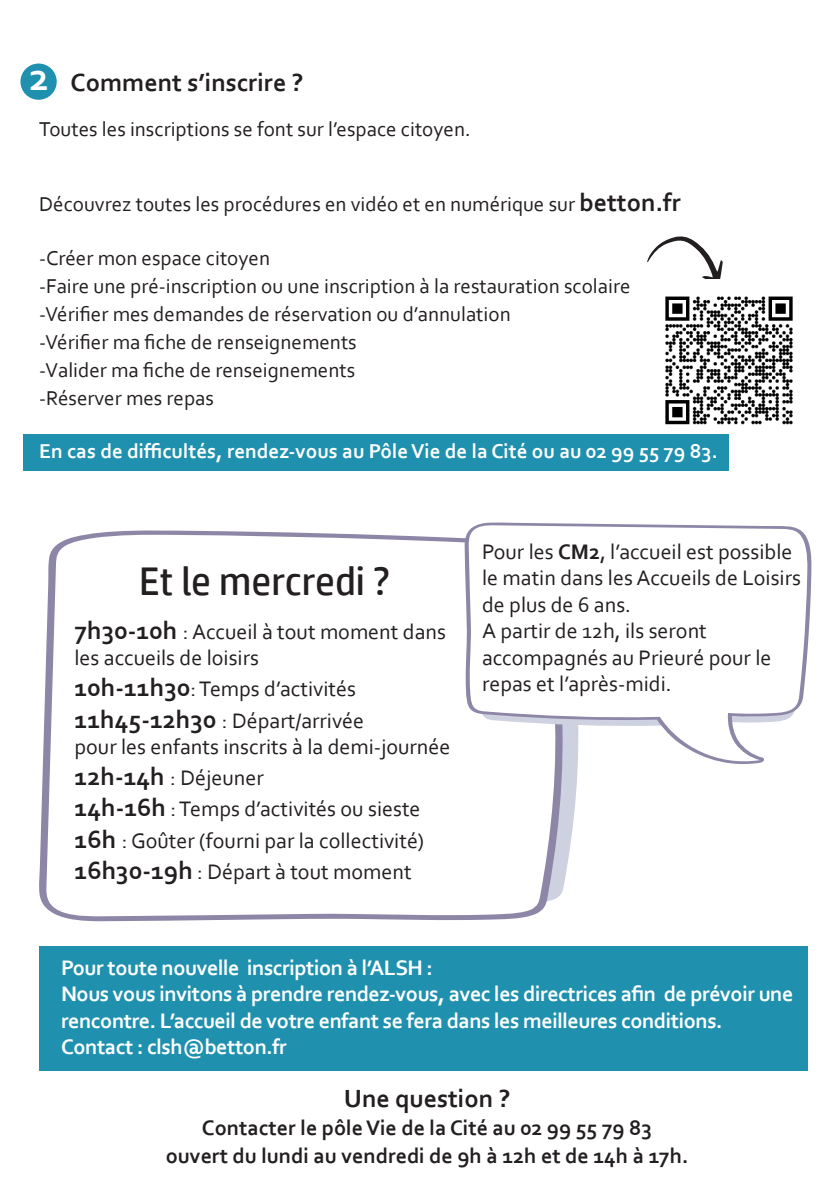
<style>
.page{position:relative;width:840px;height:1191px;background:#fff}
.page>*{position:absolute;margin:0;border:0;box-sizing:border-box;transform-origin:0 0}
.t1{font:40px "HP Simplified";color:#231f20}
.t2{font:700 40px "Corbel";color:#fff}
.t3{font:700 26px "Corbel";color:#231f20}
.t4{font:22px/26.4px "Corbel";color:#231f20}
.t5{font:700 22px/26.4px "Corbel";letter-spacing:-.02em;color:#fff}
.t6{font:700 22px "Corbel";color:#231f20}
.t7{font:21px "Corbel";color:#231f20}
.t8{font:700 21px "Corbel";color:#fff}
.s1{font-weight:700;font-size:26px}
.s2{font-weight:700}
</style>
<div class="page">
<div style="left:23px;top:434px;width:705px;height:36px;background:#1f91ae"></div>
<svg style="left:39px;top:530px;width:486px;height:391px"></svg>
<svg style="left:46px;top:534px;width:532px;height:383px"></svg>
<svg style="left:464px;top:522px;width:347px;height:242px"></svg>
<svg style="left:467px;top:525px;width:340px;height:241px"></svg>
<div style="left:39px;top:945px;width:768px;height:125px;background:#1f91ae"></div>
<svg style="left:647px;top:236px;width:75px;height:43px"></svg>
<img style="left:665px;top:296px;width:128px;height:129px">
<div style="left:20px;top:64px;width:37px;height:36px;background:#1f91ae;border-radius:50%"></div>
<p class="t2" style="left:29px;top:52px;width:21px">2</p>
<p class="t3" style="left:70px;top:66px;width:234px">Comment s’inscrire ?</p>
<p class="t7" style="left:39px;top:116px;width:433px">Toutes les inscriptions se font sur l’espace citoyen.</p>
<p class="t7" style="left:39px;top:191px;width:643px">Découvrez toutes les procédures en vidéo et en numérique sur <span class="s1">betton.fr</span></p>
<p class="t7" style="left:39px;top:245px;width:232px">-Créer mon espace citoyen</p>
<p class="t7" style="left:39px;top:273px;width:592px">-Faire une pré-inscription ou une inscription à la restauration scolaire</p>
<p class="t7" style="left:39px;top:301px;width:473px">-Vérifier mes demandes de réservation ou d’annulation</p>
<p class="t7" style="left:39px;top:329px;width:319px">-Vérifier ma fiche de renseignements</p>
<p class="t7" style="left:39px;top:357px;width:317px">-Valider ma fiche de renseignements</p>
<p class="t7" style="left:39px;top:385px;width:176px">-Réserver mes repas</p>
<p class="t8" style="left:39px;top:438px;width:680px">En cas de difficultés, rendez-vous au Pôle Vie de la Cité ou au 02 99 55 79 83.</p>
<p class="t1" style="left:139px;top:558px;width:252px">Et le mercredi ?</p>
<p class="t4" style="left:74px;top:618px;width:373px"><span class="s1">7h30-10h</span> : Accueil à tout moment dans</p>
<p class="t4" style="left:74px;top:644px;width:186px">les accueils de loisirs</p>
<p class="t4" style="left:74px;top:675px;width:283px"><span class="s1">10h-11h30</span>: Temps d’activités</p>
<p class="t4" style="left:74px;top:706px;width:291px"><span class="s1">11h45-12h30</span> : Départ/arrivée</p>
<p class="t4" style="left:74px;top:733px;width:377px">pour les enfants inscrits à la demi-journée</p>
<p class="t4" style="left:74px;top:764px;width:191px"><span class="s1">12h-14h</span> : Déjeuner</p>
<p class="t4" style="left:74px;top:795px;width:347px"><span class="s1">14h-16h</span> : Temps d’activités ou sieste</p>
<p class="t4" style="left:74px;top:826px;width:351px"><span class="s1">16h</span> : Goûter (fourni par la collectivité)</p>
<p class="t4" style="left:74px;top:858px;width:338px"><span class="s1">16h30-19h</span> : Départ à tout moment</p>
<p class="t4" style="left:482px;top:538px;width:320px">Pour les <span class="s2">CM2</span>, l’accueil est possible le matin dans les Accueils de Loisirs de plus de 6 ans.</p>
<p class="t4" style="left:482px;top:617px;width:290px">A partir de 12h, ils seront accompagnés au Prieuré pour le repas et l’après-midi.</p>
<p class="t5" style="left:61px;top:953px;width:373px">Pour toute nouvelle inscription à l’ALSH :</p>
<p class="t5" style="left:61px;top:980px;width:733px">Nous vous invitons à prendre rendez-vous, avec les directrices afin de prévoir une rencontre. L’accueil de votre enfant se fera dans les meilleures conditions.</p>
<p class="t5" style="left:61px;top:1033px;width:227px">Contact : clsh@betton.fr</p>
<p class="t3" style="left:343px;top:1082px;width:168px">Une question ?</p>
<p class="t6" style="left:202px;top:1114px;width:451px">Contacter le pôle Vie de la Cité au 02 99 55 79 83</p>
<p class="t6" style="left:165px;top:1142px;width:524px">ouvert du lundi au vendredi de 9h à 12h et de 14h à 17h.</p>
</div>
